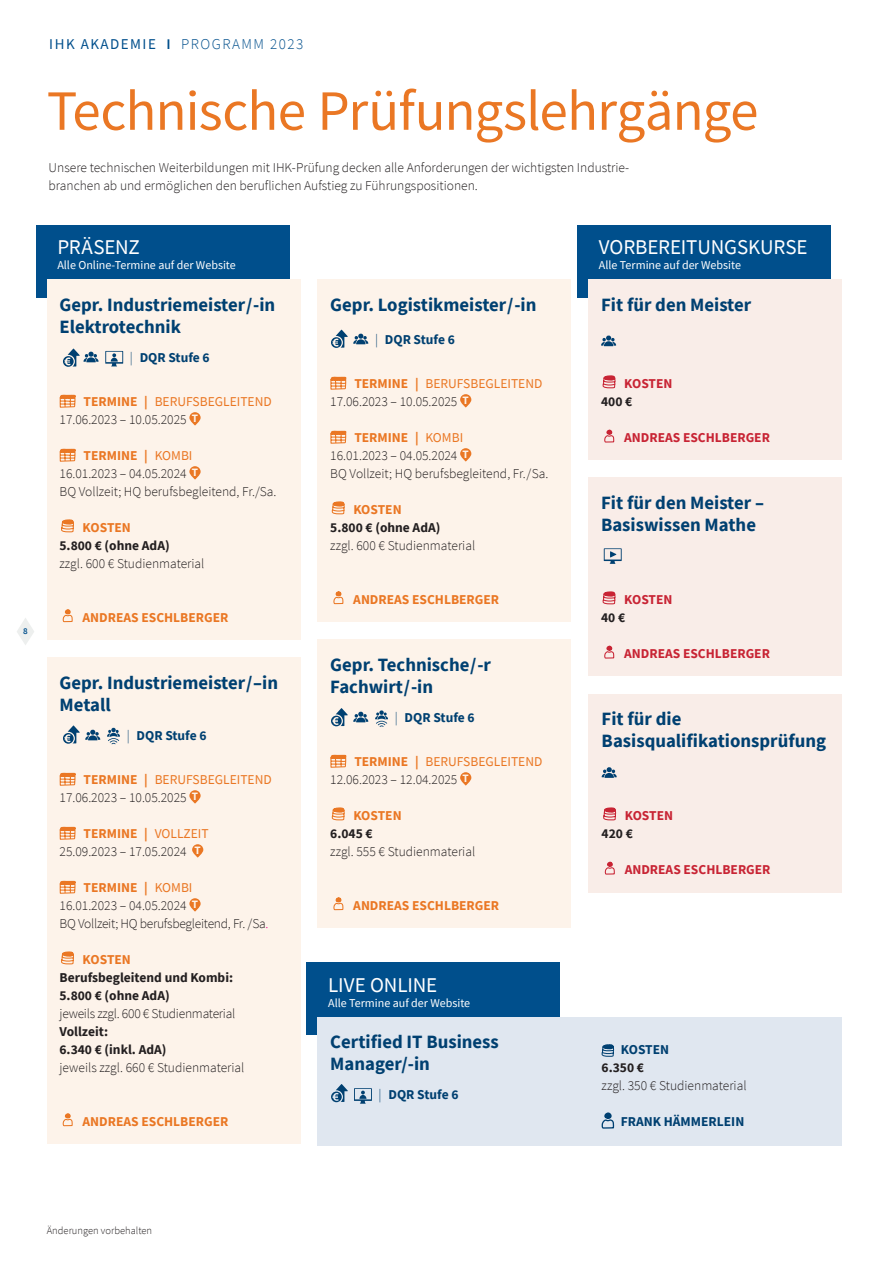
<style>
.page{position:relative;width:893px;height:1263px;background:#fff}
.page>*{position:absolute;margin:0;border:0;box-sizing:border-box;transform-origin:0 0}
.t1{font:57px "Source Sans Pro";letter-spacing:-.015em;color:#ea7724}
.t2{font:21px "Source Sans Pro";letter-spacing:-.005em;color:#fff}
.t3{font:700 18.75px/21.8px "Source Sans Pro";color:#004071}
.t4{font:300 15px "Source Sans Pro";letter-spacing:.1em;color:#004f8c}
.t5{font:300 13.5px/18px "Source Sans Pro";color:#231f20}
.t6{font:700 13.5px/18px "Source Sans Pro";color:#231f20}
.t7{font:300 13.5px/18px "Source Sans Pro";letter-spacing:-.02em;color:#231f20}
.t8{font:700 13.5px "Source Sans Pro";color:#ea7724}
.t9{font:700 13.5px "Source Sans Pro";color:#c82434}
.t10{font:700 13.5px "Source Sans Pro";color:#004071}
.t11{font:12px "Source Sans Pro";color:#fff}
.t12{font:300 10.5px "Source Sans Pro";color:#231f20}
.t13{font:600 9px "Source Sans Pro";color:#004f8c}
.s1{font-weight:400}
.s2{font-weight:600;font-size:18.75px}
.s3{font-weight:300}
.s4{font-weight:700;color:#ea7724}
.s5{font-weight:400;color:#ea7724}
.s6{font-weight:700;font-size:11.25px;color:#fdf3ea}
.s7{color:#ed028c}
</style>
<div class="page">
<div style="left:578px;top:226px;width:253px;height:72px;background:#004f8c"></div>
<div style="left:588px;top:280px;width:254px;height:180px;background:#f9ede8"></div>
<svg style="left:601px;top:335px;width:15px;height:11px"></svg>
<svg style="left:602px;top:375px;width:14px;height:14px"></svg>
<svg style="left:604px;top:429px;width:11px;height:14px"></svg>
<div style="left:588px;top:478px;width:254px;height:198px;background:#f9ede8"></div>
<svg style="left:604px;top:548px;width:18px;height:16px"></svg>
<svg style="left:602px;top:591px;width:14px;height:14px"></svg>
<svg style="left:604px;top:645px;width:11px;height:14px"></svg>
<div style="left:47px;top:658px;width:253px;height:486px;background:#fdf3ea"></div>
<svg style="left:63px;top:725px;width:37px;height:19px"></svg>
<svg style="left:107px;top:727px;width:13px;height:17px"></svg>
<svg style="left:60px;top:772px;width:16px;height:14px"></svg>
<svg style="left:189px;top:790px;width:12px;height:13px"></svg>
<svg style="left:60px;top:826px;width:16px;height:14px"></svg>
<div style="left:192px;top:844px;width:11px;height:13px;background:#ea7724;border-radius:6px"></div>
<svg style="left:60px;top:880px;width:16px;height:14px"></svg>
<svg style="left:189px;top:898px;width:12px;height:13px"></svg>
<svg style="left:61px;top:951px;width:13px;height:14px"></svg>
<svg style="left:62px;top:1113px;width:11px;height:14px"></svg>
<div style="left:307px;top:963px;width:253px;height:72px;background:#004f8c"></div>
<div style="left:318px;top:1017px;width:524px;height:128px;background:#e0e7f0"></div>
<svg style="left:331px;top:1084px;width:17px;height:18px"></svg>
<svg style="left:354px;top:1088px;width:18px;height:16px"></svg>
<svg style="left:602px;top:1044px;width:12px;height:13px"></svg>
<svg style="left:602px;top:1112px;width:12px;height:17px"></svg>
<div style="left:589px;top:694px;width:253px;height:198px;background:#f9ede8"></div>
<svg style="left:602px;top:767px;width:15px;height:11px"></svg>
<svg style="left:603px;top:807px;width:14px;height:14px"></svg>
<svg style="left:604px;top:861px;width:11px;height:14px"></svg>
<svg style="left:17px;top:618px;width:17px;height:27px"></svg>
<div style="left:36px;top:226px;width:253px;height:72px;background:#004f8c"></div>
<div style="left:317px;top:280px;width:254px;height:342px;background:#fdf3ea"></div>
<svg style="left:331px;top:330px;width:37px;height:18px"></svg>
<svg style="left:330px;top:376px;width:17px;height:14px"></svg>
<div style="left:460px;top:394px;width:11px;height:13px;background:#ea7724;border-radius:6px"></div>
<svg style="left:330px;top:430px;width:17px;height:14px"></svg>
<div style="left:460px;top:448px;width:11px;height:13px;background:#ea7724;border-radius:6px"></div>
<svg style="left:331px;top:501px;width:14px;height:14px"></svg>
<svg style="left:333px;top:591px;width:11px;height:14px"></svg>
<div style="left:317px;top:640px;width:254px;height:288px;background:#fdf3ea"></div>
<svg style="left:331px;top:708px;width:37px;height:18px"></svg>
<svg style="left:375px;top:710px;width:13px;height:17px"></svg>
<svg style="left:330px;top:754px;width:17px;height:14px"></svg>
<div style="left:460px;top:772px;width:11px;height:13px;background:#ea7724;border-radius:6px"></div>
<svg style="left:331px;top:807px;width:14px;height:14px"></svg>
<svg style="left:333px;top:897px;width:11px;height:14px"></svg>
<div style="left:47px;top:280px;width:253px;height:360px;background:#fdf3ea"></div>
<svg style="left:63px;top:349px;width:36px;height:18px"></svg>
<svg style="left:105px;top:351px;width:18px;height:15px"></svg>
<svg style="left:60px;top:394px;width:16px;height:14px"></svg>
<svg style="left:189px;top:412px;width:12px;height:13px"></svg>
<svg style="left:60px;top:448px;width:16px;height:14px"></svg>
<svg style="left:189px;top:466px;width:12px;height:13px"></svg>
<svg style="left:61px;top:519px;width:13px;height:14px"></svg>
<svg style="left:62px;top:609px;width:11px;height:14px"></svg>
<p class="t13" style="left:23px;top:625px;width:6px">8</p>
<p class="t4" style="left:49px;top:35px;width:256px"><span class="s1">IHK AKADEMIE</span> <span class="s2">I</span> PROGRAMM 2023</p>
<h1 class="t1" style="left:47px;top:75px;width:713px">Technische Prüfungslehrgänge</h1>
<p class="t5" style="left:49px;top:158px;width:582px">Unsere technischen Weiterbildungen mit IHK-Prüfung decken alle Anforderungen der wichtigsten Industrie - branchen ab und ermöglichen den beruflichen Aufstieg zu Führungspositionen.</p>
<h2 class="t2" style="left:57px;top:234px;width:84px">PRÄSENZ</h2>
<p class="t11" style="left:57px;top:258px;width:180px">Alle Online-Termine auf der Website</p>
<h3 class="t3" style="left:60px;top:293px;width:217px">Gepr. Industriemeister/-in<br>Elektrotechnik</h3>
<p class="t10" style="left:130px;top:349px;width:81px"><span class="s3">|</span> DQR Stufe 6</p>
<p class="t5" style="left:60px;top:392px;width:214px;text-indent:24px"><span class="s4">TERMINE |</span> <span class="s5">BERUFSBEGLEITEND<br></span>17.06.2023 – 10.05.2025 <span class="s6">T</span></p>
<p class="t5" style="left:60px;top:446px;width:219px;text-indent:24px"><span class="s4">TERMINE |</span> <span class="s5">KOMBI<br></span>16.01.2023 – 04.05.2024 <span class="s6">T<br></span>BQ Vollzeit; HQ berufsbegleitend, Fr./Sa.</p>
<p class="t8" style="left:83px;top:518px;width:50px">KOSTEN</p>
<p class="t6" style="left:60px;top:536px;width:112px">5.800 € (ohne AdA)</p>
<p class="t5" style="left:60px;top:554px;width:146px">zzgl. 600 € Studienmaterial</p>
<p class="t8" style="left:83px;top:608px;width:147px">ANDREAS ESCHLBERGER</p>
<h3 class="t3" style="left:60px;top:671px;width:220px">Gepr. Industriemeister/–in<br>Metall</h3>
<p class="t10" style="left:127px;top:727px;width:81px"><span class="s3">|</span> DQR Stufe 6</p>
<p class="t5" style="left:60px;top:770px;width:214px;text-indent:24px"><span class="s4">TERMINE |</span> <span class="s5">BERUFSBEGLEITEND<br></span>17.06.2023 – 10.05.2025 <span class="s6">T</span></p>
<p class="t5" style="left:60px;top:824px;width:151px;text-indent:24px"><span class="s4">TERMINE |</span> <span class="s5">VOLLZEIT<br></span>25.09.2023 – 17.05.2024 <span class="s6">T</span></p>
<p class="t7" style="left:60px;top:878px;width:210px;text-indent:24px"><span class="s4">TERMINE |</span> <span class="s5">KOMBI<br></span>16.01.2023 – 04.05.2024 <span class="s6">T<br></span>BQ Vollzeit; HQ berufsbegleitend, Fr. /Sa<span class="s7">.</span></p>
<p class="t8" style="left:83px;top:950px;width:50px">KOSTEN</p>
<p class="t6" style="left:60px;top:968px;width:175px">Berufsbegleitend und Kombi:<br>5.800 € (ohne AdA)</p>
<p class="t7" style="left:60px;top:1004px;width:177px">jeweils zzgl. 600 € Studienmaterial</p>
<p class="t6" style="left:60px;top:1022px;width:109px">Vollzeit:<br>6.340 € (inkl. AdA)</p>
<p class="t5" style="left:60px;top:1058px;width:186px">jeweils zzgl. 660 € Studienmaterial</p>
<p class="t8" style="left:83px;top:1112px;width:147px">ANDREAS ESCHLBERGER</p>
<h3 class="t3" style="left:330px;top:293px;width:208px">Gepr. Logistikmeister/-in</h3>
<p class="t10" style="left:375px;top:331px;width:81px"><span class="s3">|</span> DQR Stufe 6</p>
<p class="t5" style="left:330px;top:374px;width:214px;text-indent:24px"><span class="s4">TERMINE |</span> <span class="s5">BERUFSBEGLEITEND<br></span>17.06.2023 – 10.05.2025 <span class="s6">T</span></p>
<p class="t5" style="left:330px;top:428px;width:220px;text-indent:24px"><span class="s4">TERMINE |</span> <span class="s5">KOMBI<br></span>16.01.2023 – 04.05.2024 <span class="s6">T<br></span>BQ Vollzeit; HQ berufsbegleitend, Fr./Sa.</p>
<p class="t8" style="left:353px;top:500px;width:50px">KOSTEN</p>
<p class="t6" style="left:330px;top:518px;width:112px">5.800 € (ohne AdA)</p>
<p class="t5" style="left:330px;top:536px;width:146px">zzgl. 600 € Studienmaterial</p>
<p class="t8" style="left:353px;top:590px;width:147px">ANDREAS ESCHLBERGER</p>
<h3 class="t3" style="left:330px;top:653px;width:162px">Gepr. Technische/-r<br>Fachwirt/-in</h3>
<p class="t10" style="left:395px;top:709px;width:81px"><span class="s3">|</span> DQR Stufe 6</p>
<p class="t5" style="left:330px;top:752px;width:214px;text-indent:24px"><span class="s4">TERMINE |</span> <span class="s5">BERUFSBEGLEITEND<br></span>12.06.2023 – 12.04.2025 <span class="s6">T</span></p>
<p class="t8" style="left:353px;top:806px;width:50px">KOSTEN</p>
<p class="t6" style="left:330px;top:824px;width:44px">6.045 €</p>
<p class="t5" style="left:330px;top:842px;width:146px">zzgl. 555 € Studienmaterial</p>
<p class="t8" style="left:353px;top:896px;width:147px">ANDREAS ESCHLBERGER</p>
<h2 class="t2" style="left:328px;top:972px;width:111px">LIVE ONLINE</h2>
<p class="t11" style="left:328px;top:996px;width:144px">Alle Termine auf der Website</p>
<h3 class="t3" style="left:330px;top:1031px;width:170px">Certified IT Business<br>Manager/-in</h3>
<p class="t10" style="left:379px;top:1085px;width:81px"><span class="s3">|</span> DQR Stufe 6</p>
<h2 class="t2" style="left:599px;top:234px;width:210px">VORBEREITUNGSKURSE</h2>
<p class="t11" style="left:599px;top:258px;width:144px">Alle Termine auf der Website</p>
<h3 class="t3" style="left:601px;top:293px;width:152px">Fit für den Meister</h3>
<p class="t9" style="left:624px;top:374px;width:50px">KOSTEN</p>
<p class="t6" style="left:601px;top:392px;width:33px">400 €</p>
<p class="t9" style="left:624px;top:428px;width:147px">ANDREAS ESCHLBERGER</p>
<h3 class="t3" style="left:601px;top:491px;width:164px">Fit für den Meister –<br>Basiswissen Mathe</h3>
<p class="t9" style="left:624px;top:590px;width:50px">KOSTEN</p>
<p class="t6" style="left:601px;top:608px;width:26px">40 €</p>
<p class="t9" style="left:624px;top:644px;width:147px">ANDREAS ESCHLBERGER</p>
<h3 class="t3" style="left:602px;top:708px;width:226px">Fit für die<br>Basisqualifikationsprüfung</h3>
<p class="t9" style="left:625px;top:806px;width:50px">KOSTEN</p>
<p class="t6" style="left:602px;top:824px;width:33px">420 €</p>
<p class="t9" style="left:625px;top:860px;width:147px">ANDREAS ESCHLBERGER</p>
<p class="t10" style="left:621px;top:1040px;width:50px">KOSTEN</p>
<p class="t6" style="left:602px;top:1058px;width:44px">6.350 €</p>
<p class="t5" style="left:602px;top:1076px;width:146px">zzgl. 350 € Studienmaterial</p>
<p class="t10" style="left:621px;top:1112px;width:125px">FRANK HÄMMERLEIN</p>
<p class="t12" style="left:47px;top:1224px;width:107px">Änderungen vorbehalten</p>
</div>
